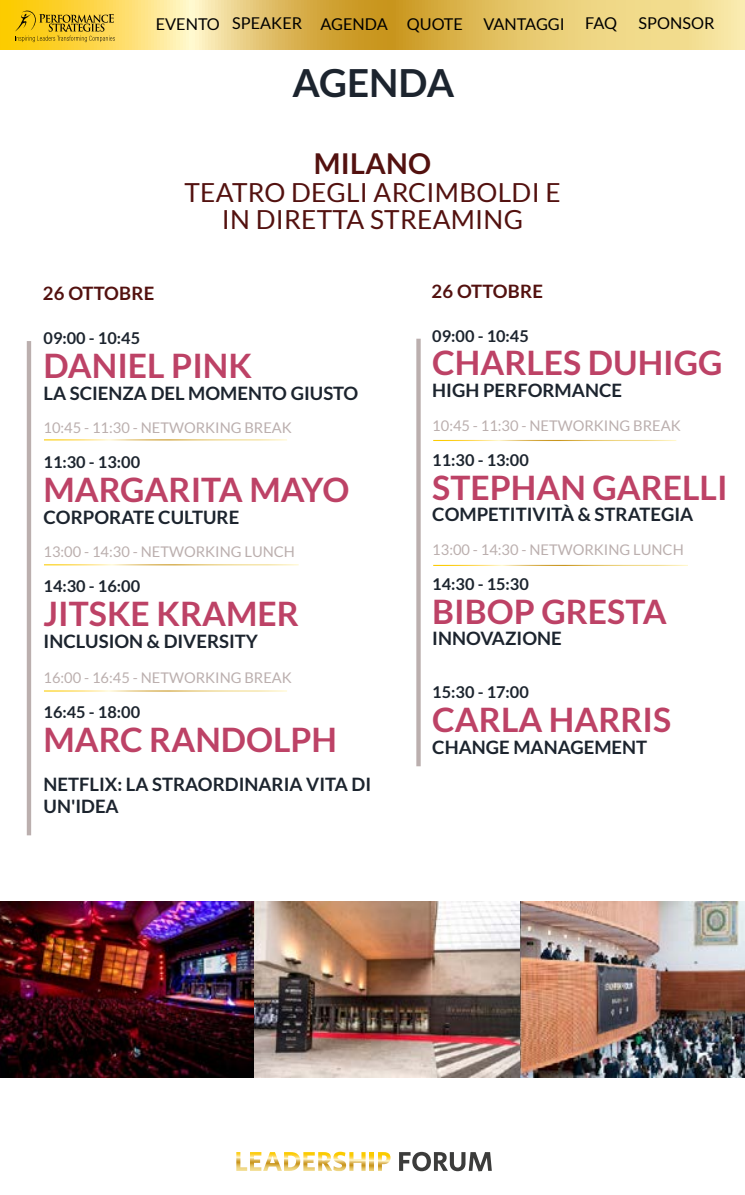
<style>
.page{position:relative;width:745px;height:1195px;background:#fff}
.page>*{position:absolute;margin:0;border:0;box-sizing:border-box;transform-origin:0 0}
.t1{font:700 38.75px "Lato";color:#1c242e}
.t2{font:700 33.75px "Lato";color:#bd4266}
.t3{font:700 28.75px "Lato";letter-spacing:.01em;color:#53110f}
.t4{font:26.25px/27.2px "Lato";letter-spacing:.01em;color:#53110f;text-align:center}
.t5{font:700 18.5px/21.8px "Lato";color:#1c242e}
.t6{font:700 18.5px "Lato";letter-spacing:.01em;color:#53110f}
.t7{font:700 16.38px "Lato";color:#1c242e}
.t8{font:16.25px "Lato";color:#000}
.t9{font:16.25px "Lato";letter-spacing:-.02em;color:#000}
.t10{font:14.62px "Lato";color:#bbafae}
</style>
<div class="page">
<hr style="left:27px;top:341px;width:4px;height:494px;background:#bbafae">
<svg style="left:416px;top:338px;width:4px;height:428px;background:#c0b5b5"></svg>
<img style="left:0;top:901px;width:744px;height:176px">
<img style="left:0;top:901px;width:519px;height:175px">
<svg style="left:0;top:0;width:744px;height:50px;background:#e8c869"></svg>
<svg style="left:15px;top:10px;width:100px;height:32px;background:#d4b028"></svg>
<svg style="left:236px;top:1151px;width:129px;height:19px"></svg>
<svg style="left:369px;top:1152px;width:4px;height:18px"></svg>
<svg style="left:378px;top:1152px;width:12px;height:18px"></svg>
<svg style="left:399px;top:1151px;width:92px;height:19px"></svg>
<p class="t8" style="left:156px;top:15px;width:308px">EVENTO SPEAKER AGENDA QUOTE</p>
<p class="t9" style="left:483px;top:15px;width:135px">VANTAGGI FAQ</p>
<p class="t8" style="left:638px;top:14px;width:77px">SPONSOR</p>
<h1 class="t1" style="left:292px;top:60px;width:163px">AGENDA</h1>
<h3 class="t3" style="left:313px;top:147px;width:119px">MILANO</h3>
<h3 class="t4" style="left:184px;top:178px;width:377px">TEATRO DEGLI ARCIMBOLDI E<br>IN DIRETTA STREAMING</h3>
<p class="t6" style="left:43px;top:283px;width:113px">26 OTTOBRE</p>
<p class="t7" style="left:43px;top:328px;width:98px">09:00 - 10:45</p>
<h2 class="t2" style="left:43px;top:346px;width:210px">DANIEL PINK</h2>
<p class="t5" style="left:43px;top:381px;width:316px">LA SCIENZA DEL MOMENTO GIUSTO</p>
<p class="t10" style="left:43px;top:419px;width:250px">10:45 - 11:30 - NETWORKING BREAK</p>
<p class="t7" style="left:43px;top:452px;width:98px">11:30 - 13:00</p>
<h2 class="t2" style="left:43px;top:470px;width:307px">MARGARITA MAYO</h2>
<p class="t5" style="left:43px;top:505px;width:197px">CORPORATE CULTURE</p>
<p class="t10" style="left:43px;top:543px;width:253px">13:00 - 14:30 - NETWORKING LUNCH</p>
<p class="t7" style="left:43px;top:576px;width:98px">14:30 - 16:00</p>
<h2 class="t2" style="left:43px;top:594px;width:257px">JITSKE KRAMER</h2>
<p class="t5" style="left:43px;top:629px;width:216px">INCLUSION &amp; DIVERSITY</p>
<p class="t10" style="left:43px;top:669px;width:250px">16:00 - 16:45 - NETWORKING BREAK</p>
<p class="t7" style="left:43px;top:702px;width:98px">16:45 - 18:00</p>
<h2 class="t2" style="left:43px;top:720px;width:295px">MARC RANDOLPH</h2>
<p class="t5" style="left:43px;top:773px;width:329px">NETFLIX: LA STRAORDINARIA VITA DI<br>UN'IDEA</p>
<p class="t6" style="left:431px;top:280px;width:113px">26 OTTOBRE</p>
<p class="t7" style="left:432px;top:326px;width:98px">09:00 - 10:45</p>
<h2 class="t2" style="left:432px;top:344px;width:291px">CHARLES DUHIGG</h2>
<p class="t5" style="left:432px;top:379px;width:191px">HIGH PERFORMANCE</p>
<p class="t10" style="left:432px;top:417px;width:250px">10:45 - 11:30 - NETWORKING BREAK</p>
<p class="t7" style="left:432px;top:450px;width:98px">11:30 - 13:00</p>
<h2 class="t2" style="left:432px;top:468px;width:297px">STEPHAN GARELLI</h2>
<p class="t5" style="left:432px;top:503px;width:262px">COMPETITIVITÀ &amp; STRATEGIA</p>
<p class="t10" style="left:432px;top:541px;width:253px">13:00 - 14:30 - NETWORKING LUNCH</p>
<p class="t7" style="left:432px;top:574px;width:98px">14:30 - 15:30</p>
<h2 class="t2" style="left:432px;top:592px;width:236px">BIBOP GRESTA</h2>
<p class="t5" style="left:432px;top:627px;width:131px">INNOVAZIONE</p>
<p class="t7" style="left:432px;top:682px;width:98px">15:30 - 17:00</p>
<h2 class="t2" style="left:432px;top:700px;width:240px">CARLA HARRIS</h2>
<p class="t5" style="left:432px;top:735px;width:216px">CHANGE MANAGEMENT</p>
</div>
